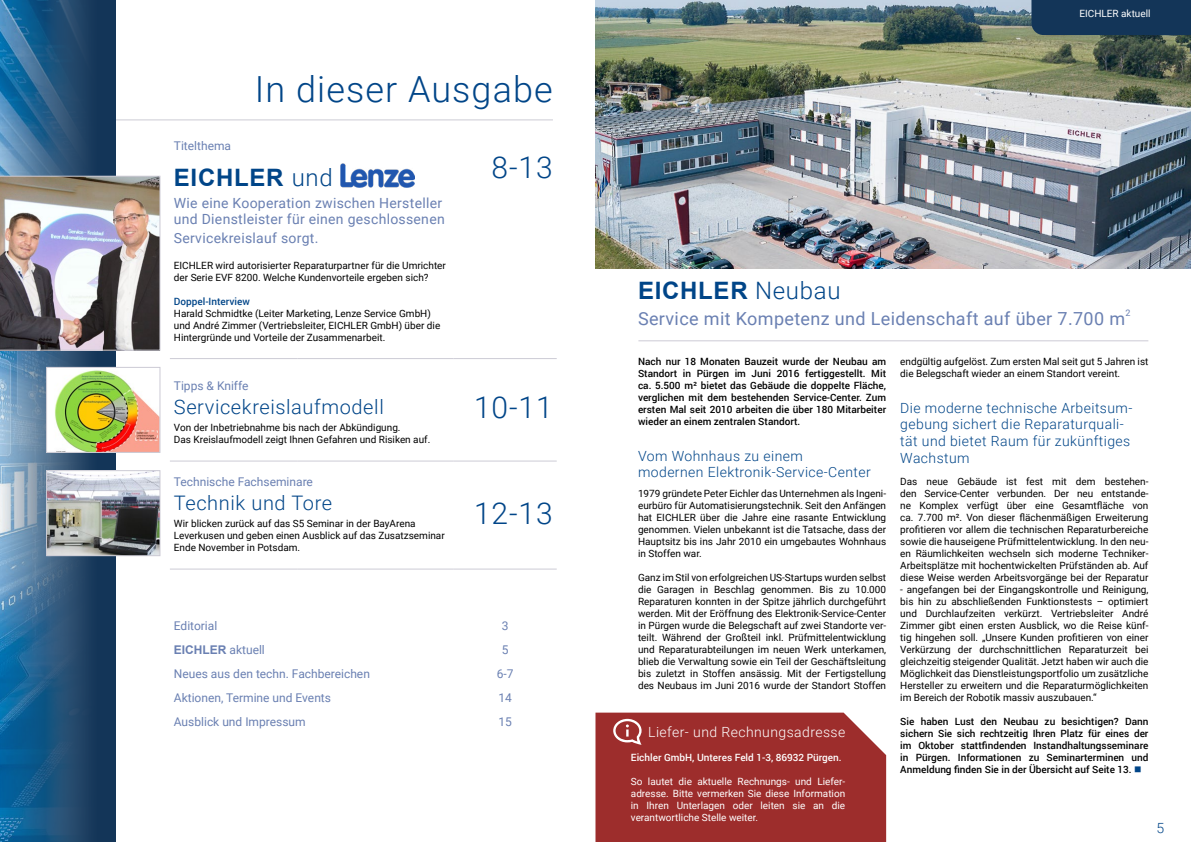
<style>
.page{position:relative;width:1191px;height:842px;background:#fff}
.page>*{position:absolute;margin:0;border:0;box-sizing:border-box;transform-origin:0 0}
.t1{font:300 36px "Roboto";letter-spacing:.03em;color:#004588}
.t2{font:300 30px "Roboto";letter-spacing:.03em;color:#004588}
.t3{font:700 24px "Arial";letter-spacing:.03em;color:#004588}
.t4{font:300 20px "Roboto";letter-spacing:.03em;color:#004588}
.t5{font:18px "Roboto";letter-spacing:.02em;color:#6a80b2}
.t6{font:300 14px/16.8px "Roboto";letter-spacing:.03em;color:#004588}
.t7{font:14px/17.4px "Roboto";letter-spacing:.02em;color:#6a80b2}
.t8{font:300 14px "Roboto";letter-spacing:.03em;color:#fff}
.t9{font:12px "Roboto";color:#6a80b2}
.t10{font:700 12px "Arial";color:#6a80b2}
.t11{font:10px/12px "Roboto";color:#000}
.t12{font:500 10px/12px "Roboto";color:#000;text-align:justify}
.t13{font:10px/12px "Roboto";color:#fff;text-align:justify}
.t14{font:500 10px "Roboto";color:#fff}
.t15{font:500 10px "Roboto";color:#004588}
.t16{font:9px "Roboto";color:#6a80b2}
.s1{font-family:"Roboto";font-weight:300}
.s2{font-family:"Roboto";font-weight:400}
.s3{color:#004588}
</style>
<div class="page">
<hr style="left:114px;top:120px;width:439px;height:1px;background:#cccbd5">
<img style="left:595px;top:0;width:596px;height:269px">
<hr style="left:638px;top:341px;width:510px;height:1px;background:#cccbd5">
<svg style="left:0;top:0;width:116px;height:842px;background:#316188"></svg>
<div style="left:595px;top:713px;width:291px;height:129px;background:#9d2d2c"></div>
<hr style="left:170px;top:358px;width:128px;height:1px;background:#cccbd5">
<hr style="left:298px;top:358px;width:156px;height:1px;background:#cccbd5">
<hr style="left:454px;top:358px;width:103px;height:1px;background:#cccbd5">
<hr style="left:170px;top:461px;width:128px;height:1px;background:#cccbd5">
<hr style="left:298px;top:461px;width:156px;height:1px;background:#cccbd5">
<hr style="left:454px;top:461px;width:103px;height:1px;background:#cccbd5">
<hr style="left:170px;top:569px;width:128px;height:1px;background:#cccbd5">
<hr style="left:298px;top:569px;width:156px;height:1px;background:#cccbd5">
<hr style="left:454px;top:569px;width:103px;height:1px;background:#cccbd5">
<img style="left:0;top:176px;width:160px;height:174px">
<div style="left:1031px;top:0;width:160px;height:35px;background:#133558"></div>
<img style="left:341px;top:164px;width:73px;height:23px">
<img style="left:48px;top:369px;width:110px;height:82px">
<div style="left:46px;top:367px;width:114px;height:86px;border:1px solid #cccbd5"></div>
<img style="left:48px;top:472px;width:110px;height:82px">
<div style="left:46px;top:470px;width:114px;height:86px;border:1px solid #cccbd5"></div>
<h1 class="t1" style="left:255px;top:64px;width:299px">In dieser Ausgabe</h1>
<p class="t9" style="left:174px;top:137px;width:59px">Titelthema</p>
<h3 class="t3" style="left:174px;top:160px;width:160px">EICHLER <span class="s1">und</span></h3>
<h3 class="t7" style="left:174px;top:193px;width:272px">Wie eine Kooperation zwischen Hersteller und Dienstleister für einen geschlossenen<br>Servicekreislauf sorgt.</h3>
<p class="t11" style="left:174px;top:259px;width:274px">EICHLER wird autorisierter Reparaturpartner für die Umrichter der Serie EVF 8200. Welche Kundenvorteile ergeben sich?</p>
<p class="t15" style="left:174px;top:294px;width:78px">Doppel-Interview</p>
<p class="t11" style="left:174px;top:307px;width:268px">Harald Schmidtke (Leiter Marketing, Lenze Service GmbH) und André Zimmer (Vertriebsleiter, EICHLER GmbH) über die<br>Hintergründe und Vorteile der Zusammenarbeit.</p>
<p class="t9" style="left:174px;top:377px;width:76px">Tipps &amp; Kniffe</p>
<h3 class="t4" style="left:174px;top:393px;width:211px">Servicekreislaufmodell</h3>
<p class="t11" style="left:174px;top:421px;width:258px">Von der Inbetriebnahme bis nach der Abkündigung.<br>Das Kreislaufmodell zeigt Ihnen Gefahren und Risiken auf.</p>
<p class="t9" style="left:174px;top:473px;width:141px">Technische Fachseminare</p>
<h3 class="t4" style="left:174px;top:489px;width:160px">Technik und Tore</h3>
<p class="t11" style="left:174px;top:517px;width:272px">Wir blicken zurück auf das S5 Seminar in der BayArena<br>Leverkusen und geben einen Ausblick auf das Zusatzseminar<br>Ende November in Potsdam.</p>
<h2 class="t2" style="left:491px;top:146px;width:63px">8-13</h2>
<h2 class="t2" style="left:474px;top:387px;width:80px">10-11</h2>
<h2 class="t2" style="left:474px;top:492px;width:80px">12-13</h2>
<p class="t9" style="left:174px;top:617px;width:45px">Editorial</p>
<p class="t9" style="left:502px;top:617px;width:8px">3</p>
<p class="t10" style="left:174px;top:641px;width:92px">EICHLER <span class="s2">aktuell</span></p>
<p class="t9" style="left:502px;top:641px;width:8px">5</p>
<p class="t9" style="left:174px;top:665px;width:198px">Neues aus den techn. Fachbereichen</p>
<p class="t9" style="left:497px;top:665px;width:18px">6-7</p>
<p class="t9" style="left:174px;top:689px;width:159px">Aktionen, Termine und Events</p>
<p class="t9" style="left:498px;top:689px;width:15px">14</p>
<p class="t9" style="left:174px;top:713px;width:133px">Ausblick und Impressum</p>
<p class="t9" style="left:498px;top:713px;width:15px">15</p>
<h3 class="t3" style="left:638px;top:274px;width:204px">EICHLER <span class="s1">Neubau</span></h3>
<p class="t13" style="left:1079px;top:7px;width:73px">EICHLER aktuell</p>
<h3 class="t5" style="left:638px;top:305px;width:488px">Service mit Kompetenz und Leidenschaft auf über 7.700 m</h3>
<p class="t16" style="left:1125px;top:306px;width:7px">2</p>
<p class="t12" style="left:638px;top:355px;width:250px">Nach nur 18 Monaten Bauzeit wurde der Neubau am Standort in Pürgen im Juni 2016 fertiggestellt. Mit ca. 5.500 m² bietet das Gebäude die doppelte Fläche, verglichen mit dem bestehenden Service-Center. Zum ersten Mal seit 2010 arbeiten die über 180 Mitarbeiter wieder an einem zentralen Standort.</p>
<h3 class="t6" style="left:638px;top:447px;width:234px">Vom Wohnhaus zu einem modernen Elektronik-Service-Center</h3>
<p class="t11" style="left:638px;top:487px;width:250px;text-align:justify">1979 gründete Peter Eichler das Unternehmen als Ingeni&shy;eurbüro für Automatisierungstechnik. Seit den Anfängen hat EICHLER über die Jahre eine rasante Entwicklung genommen. Vielen unbekannt ist die Tatsache, dass der Hauptsitz bis ins Jahr 2010 ein umgebautes Wohnhaus in Stoffen war.</p>
<p class="t11" style="left:638px;top:571px;width:250px;text-align:justify">Ganz im Stil von erfolgreichen US-Startups wurden selbst die Garagen in Beschlag genommen. Bis zu 10.000<br>Reparaturen konnten in der Spitze jährlich durchgeführt werden. Mit der Eröffnung des Elektronik-Service-Center in Pürgen wurde die Belegschaft auf zwei Standorte ver&shy;teilt. Während der Großteil inkl. Prüfmittelentwicklung und Reparaturabteilungen im neuen Werk unterkamen, blieb die Verwaltung sowie ein Teil der Geschäftsleitung bis zuletzt in Stoffen ansässig. Mit der Fertigstellung des Neubaus im Juni 2016 wurde der Standort Stoffen</p>
<h3 class="t8" style="left:648px;top:722px;width:198px">Liefer- und Rechnungsadresse</h3>
<p class="t14" style="left:631px;top:750px;width:212px">Eichler GmbH, Unteres Feld 1-3, 86932 Pürgen.</p>
<p class="t13" style="left:631px;top:775px;width:216px">So lautet die aktuelle Rechnungs- und Liefer&shy;adresse. Bitte vermerken Sie diese Information in Ihren Unterlagen oder leiten sie an die verantwortliche Stelle weiter.</p>
<p class="t11" style="left:900px;top:355px;width:250px">endgültig aufgelöst. Zum ersten Mal seit gut 5 Jahren ist die Belegschaft wieder an einem Standort vereint.</p>
<h3 class="t6" style="left:900px;top:399px;width:234px">Die moderne technische Arbeitsum&shy;gebung sichert die Reparaturquali&shy;tät und bietet Raum für zukünftiges<br>Wachstum</h3>
<p class="t11" style="left:900px;top:475px;width:250px;text-align:justify">Das neue Gebäude ist fest mit dem bestehen&shy;den Service-Center verbunden. Der neu entstande&shy;ne Komplex verfügt über eine Gesamtfläche von ca. 7.700 m². Von dieser flächenmäßigen Erweiterung profitieren vor allem die technischen Reparaturbereiche sowie die hauseigene Prüfmittelentwicklung. In den neu&shy;en Räumlichkeiten wechseln sich moderne Techniker-Arbeitsplätze mit hochentwickelten Prüfständen ab. Auf diese Weise werden Arbeitsvorgänge bei der Reparatur</p>
<p class="t11" style="left:900px;top:583px;width:250px;text-align:justify">- angefangen bei der Eingangskontrolle und Reinigung, bis hin zu abschließenden Funktionstests – optimiert und Durchlaufzeiten verkürzt. Vertriebsleiter André Zimmer gibt einen ersten Ausblick, wo die Reise künf&shy;tig hingehen soll. „Unsere Kunden profitieren von einer Verkürzung der durchschnittlichen Reparaturzeit bei gleichzeitig steigender Qualität. Jetzt haben wir auch die Möglichkeit das Dienstleistungsportfolio um zusätzliche Hersteller zu erweitern und die Reparaturmöglichkeiten im Bereich der Robotik massiv auszubauen.“</p>
<p class="t12" style="left:900px;top:715px;width:250px">Sie haben Lust den Neubau zu besichtigen? Dann sichern Sie sich rechtzeitig Ihren Platz für eines der im Oktober stattfindenden Instandhaltungsseminare in Pürgen. Informationen zu Seminarterminen und Anmeldung finden Sie in der Übersicht auf Seite 13. <span class="s3">■</span></p>
<h3 class="t6" style="left:1156px;top:819px;width:9px">5</h3>
</div>
